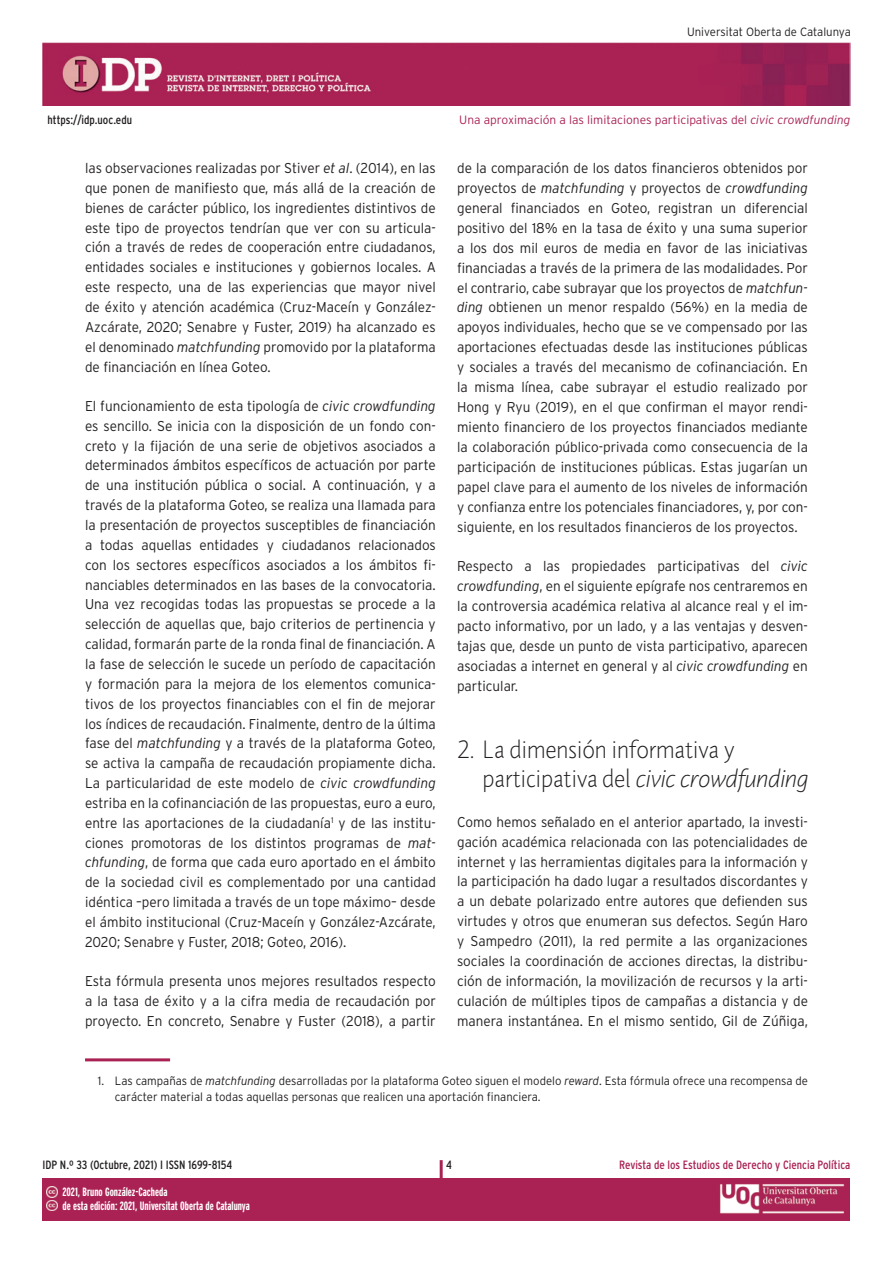
<style>
.page{position:relative;width:893px;height:1263px;background:#fff}
.page>*{position:absolute;margin:0;border:0;box-sizing:border-box;transform-origin:0 0}
.t1{font:300 24px/29px "Pragma ND";letter-spacing:-.01em;color:#231f20;scale:.95 1}
.t2{font:300 14.25px/19.8px "Interstate";color:#231f20;text-align:justify;scale:.95 1}
.t3{font:300 12px/16.5px "Interstate";color:#231f20;scale:.95 1}
.t4{font:700 extra-condensed 12px/13.5px "Interstate";color:#fff}
.t5{font:300 12px "Interstate";color:#aa2254}
.t6{font:condensed 12px "Interstate";color:#231f20}
.t7{font:condensed 12px "Interstate";color:#aa2254}
.s1{font-style:italic}
</style>
<div class="page">
<div style="left:43px;top:1178px;width:807px;height:42px;background:#aa2254"></div>
<hr style="left:440px;top:1160px;width:3px;height:44px;background:#aa2254">
<img style="left:43px;top:43px;width:807px;height:63px">
<svg style="left:47px;top:1186px;width:10px;height:25px"></svg>
<img style="left:720px;top:1184px;width:125px;height:30px">
<hr style="left:85px;top:1058px;width:85px;height:3px;background:#aa2254">
<p class="t3" style="left:687px;top:23px;width:174px">Universitat Oberta de Catalunya</p>
<p class="t6" style="left:48px;top:113px;width:86px">https://idp.uoc.edu</p>
<p class="t2" style="left:85px;top:158px;width:371px">las observaciones realizadas por Stiver <span class="s1">et al</span>. (2014), en las que ponen de manifiesto que, más allá de la creación de bienes de carácter público, los ingredientes distintivos de este tipo de proyectos tendrían que ver con su articula&shy;ción a través de redes de cooperación entre ciudadanos, entidades sociales e instituciones y gobiernos locales. A este respecto, una de las experiencias que mayor nivel de éxito y atención académica (Cruz-Maceín y González-Azcárate, 2020; Senabre y Fuster, 2019) ha alcanzado es el denominado <span class="s1">matchfunding</span> promovido por la plataforma de financiación en línea Goteo.</p>
<p class="t2" style="left:85px;top:396px;width:371px">El funcionamiento de esta tipología de <span class="s1">civic crowdfunding </span>es sencillo. Se inicia con la disposición de un fondo con&shy;creto y la fijación de una serie de objetivos asociados a determinados ámbitos específicos de actuación por parte de una institución pública o social. A continuación, y a través de la plataforma Goteo, se realiza una llamada para la presentación de proyectos susceptibles de financiación a todas aquellas entidades y ciudadanos relacionados con los sectores específicos asociados a los ámbitos fi&shy;nanciables determinados en las bases de la convocatoria.<br>Una vez recogidas todas las propuestas se procede a la selección de aquellas que, bajo criterios de pertinencia y calidad, formarán parte de la ronda final de financiación. A la fase de selección le sucede un período de capacitación y formación para la mejora de los elementos comunica&shy;tivos de los proyectos financiables con el fin de mejorar los índices de recaudación. Finalmente, dentro de la última fase del <span class="s1">matchfunding</span> y a través de la plataforma Goteo, se activa la campaña de recaudación propiamente dicha.<br>La particularidad de este modelo de <span class="s1">civic crowdfunding </span>estriba en la cofinanciación de las propuestas, euro a euro, entre las aportaciones de la ciudadanía<sup>1</sup> y de las institu&shy;ciones promotoras de los distintos programas de <span class="s1">mat&shy;chfunding</span>, de forma que cada euro aportado en el ámbito de la sociedad civil es complementado por una cantidad idéntica –pero limitada a través de un tope máximo– desde el ámbito institucional (Cruz-Maceín y González-Azcárate, 2020; Senabre y Fuster, 2018; Goteo, 2016).</p>
<p class="t2" style="left:85px;top:971px;width:371px">Esta fórmula presenta unos mejores resultados respecto a la tasa de éxito y a la cifra media de recaudación por proyecto. En concreto, Senabre y Fuster (2018), a partir</p>
<p class="t5" style="left:459px;top:113px;width:393px">Una aproximación a las limitaciones participativas del <span class="s1">civic crowdfunding</span></p>
<p class="t2" style="left:457px;top:158px;width:371px">de la comparación de los datos financieros obtenidos por proyectos de <span class="s1">matchfunding</span> y proyectos de <span class="s1">crowdfunding </span>general financiados en Goteo, registran un diferencial positivo del 18% en la tasa de éxito y una suma superior a los dos mil euros de media en favor de las iniciativas financiadas a través de la primera de las modalidades. Por el contrario, cabe subrayar que los proyectos de <span class="s1">matchfun&shy;ding</span> obtienen un menor respaldo (56%) en la media de apoyos individuales, hecho que se ve compensado por las aportaciones efectuadas desde las instituciones públicas y sociales a través del mecanismo de cofinanciación. En la misma línea, cabe subrayar el estudio realizado por Hong y Ryu (2019), en el que confirman el mayor rendi&shy;miento financiero de los proyectos financiados mediante la colaboración público-privada como consecuencia de la participación de instituciones públicas. Estas jugarían un papel clave para el aumento de los niveles de información y confianza entre los potenciales financiadores, y, por con&shy;siguiente, en los resultados financieros de los proyectos.</p>
<p class="t2" style="left:457px;top:556px;width:371px">Respecto a las propiedades participativas del <span class="s1">civic crowdfunding</span>, en el siguiente epígrafe nos centraremos en la controversia académica relativa al alcance real y el im&shy;pacto informativo, por un lado, y a las ventajas y desven&shy;tajas que, desde un punto de vista participativo, aparecen asociadas a internet en general y al <span class="s1">civic crowdfunding</span> en particular.</p>
<h1 class="t1" style="left:483px;top:735px;width:344px;text-indent:-26px">2. La dimensión informativa y participativa del <span class="s1">civic crowdfunding</span></h1>
<p class="t2" style="left:457px;top:811px;width:371px">Como hemos señalado en el anterior apartado, la investi&shy;gación académica relacionada con las potencialidades de internet y las herramientas digitales para la información y la participación ha dado lugar a resultados discordantes y a un debate polarizado entre autores que defienden sus virtudes y otros que enumeran sus defectos. Según Haro y Sampedro (2011), la red permite a las organizaciones sociales la coordinación de acciones directas, la distribu&shy;ción de información, la movilización de recursos y la arti&shy;culación de múltiples tipos de campañas a distancia y de manera instantánea. En el mismo sentido, Gil de Zúñiga,</p>
<p class="t3" style="left:115px;top:1072px;width:731px;text-indent:-17px">1. Las campañas de <span class="s1">matchfunding</span> desarrolladas por la plataforma Goteo siguen el modelo <span class="s1">reward</span>. Esta fórmula ofrece una recompensa de carácter material a todas aquellas personas que realicen una aportación financiera.</p>
<p class="t6" style="left:43px;top:1158px;width:191px">IDP N.º 33 (Octubre, 2021) I ISSN 1699-8154</p>
<p class="t6" style="left:446px;top:1158px;width:7px">4</p>
<p class="t7" style="left:619px;top:1158px;width:233px">Revista de los Estudios de Derecho y Ciencia Política</p>
<p class="t4" style="left:63px;top:1185px;width:189px">2021, Bruno González-Cacheda<br>de esta edición: 2021, Universitat Oberta de Catalunya</p>
<p class="t4" style="left:59px;top:1185px;width:31px">Eloi Puig</p>
</div>
